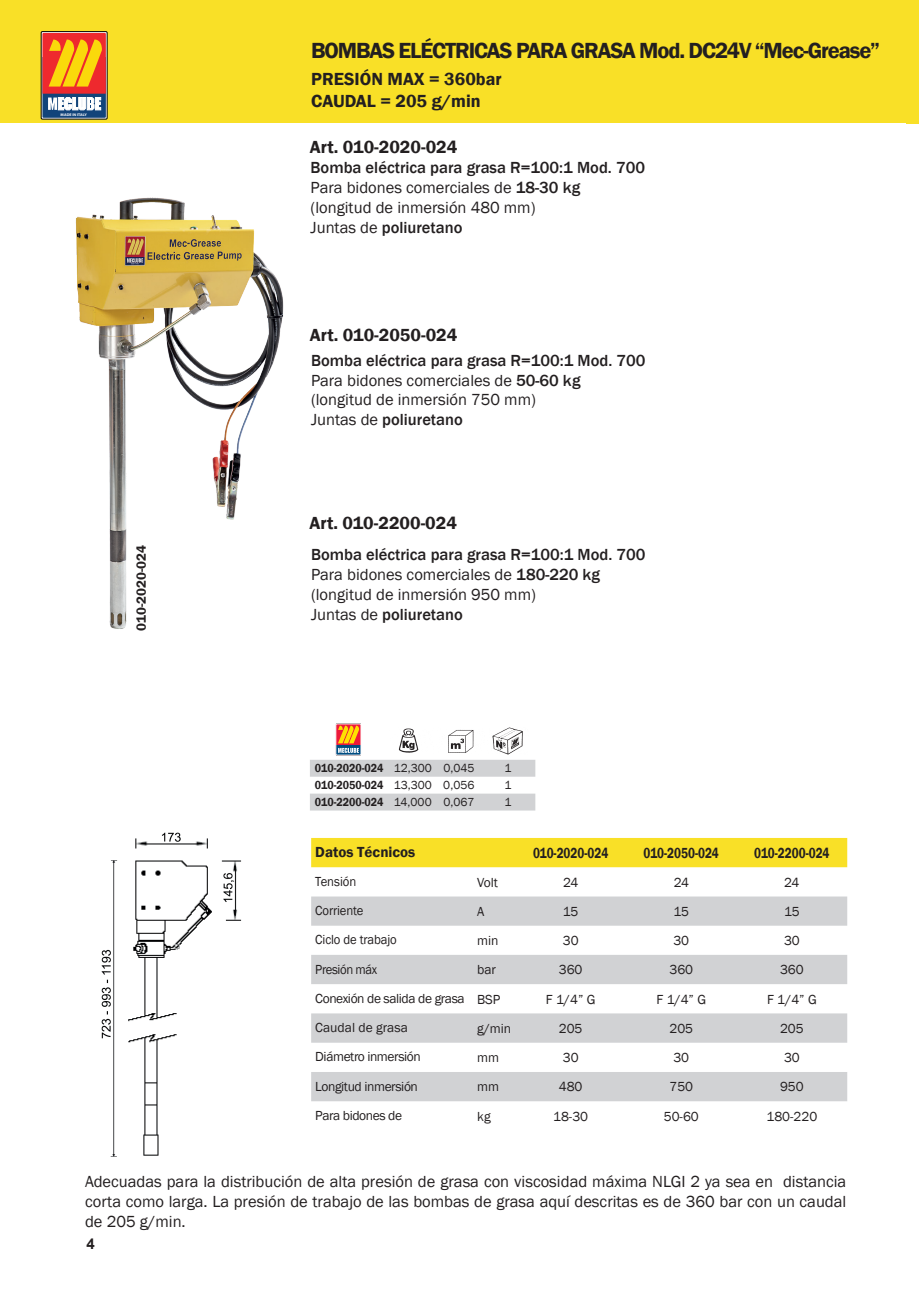
<style>
.page{position:relative;width:919px;height:1289px;background:#fff}
.page>*{position:absolute;margin:0;border:0;box-sizing:border-box;transform-origin:0 0}
.t1{font:600 22.5px "Franklin Gothic";letter-spacing:-.05em;color:#231f20}
.t2{font:600 18px/21.6px "Franklin Gothic";color:#231f20}
.t3{font:16.5px/19.8px "Franklin Gothic";color:#231f20}
.t4{font:600 15px "Franklin Gothic";color:#231f20;scale:.79 1}
.t5{font:600 15px "Franklin Gothic";color:#231f20}
.t6{font:700 15px "Arial";color:#231f20}
.t7{font:13.5px/29.2px "Franklin Gothic";letter-spacing:-.03em;color:#231f20;scale:.94 1}
.t8{font:13.5px "Franklin Gothic";letter-spacing:-.01em;color:#231f20}
.t9{font:600 13.5px "Franklin Gothic";color:#231f20}
.t10{font:600 12px "Franklin Gothic";color:#231f20;scale:.9 1}
.t11{font:12px "Franklin Gothic";color:#231f20}
.t12{font:700 3.75px "Myriad Pro";color:#fbfbfc;scale:1.06 1}
.s1{font-weight:500}
.s2{font-weight:400}
</style>
<div class="page">
<div style="left:0;top:0;width:906px;height:123px;background:#f9e027"></div>
<div style="left:906px;top:0;width:12px;height:123px;background:#f9e027"></div>
<div style="left:41px;top:32px;width:66px;height:87px;border:1px solid #000"></div>
<svg style="left:42px;top:33px;width:64px;height:85px;background:#cc7b49"></svg>
<img style="left:76px;top:197px;width:208px;height:432px">
<div style="left:311px;top:838px;width:536px;height:29px;background:#f9e027"></div>
<svg style="left:311px;top:896px;width:536px;height:205px;fill:#d1d2d4"></svg>
<div style="left:335px;top:723px;width:26px;height:32px;border:1px solid #fff"></div>
<svg style="left:310px;top:724px;width:225px;height:86px"></svg>
<img style="left:101px;top:832px;width:141px;height:325px">
<p class="t12" style="left:61px;top:112px;width:26px">MADE IN ITALY</p>
<p class="t9" style="left:133px;top:631px;width:87px;rotate:-90deg">010-2020-024</p>
<h1 class="t1" style="left:311px;top:37px;width:570px">BOMBAS ELÉCTRICAS PARA GRASA Mod. DC24V “Mec-Grease”</h1>
<p class="t2" style="left:311px;top:68px;width:192px">PRESIÓN MAX = 360bar<br>CAUDAL = 205 g/min</p>
<p class="t2" style="left:310px;top:137px;width:149px">Art. 010-2020-024</p>
<p class="t3" style="left:310px;top:158px;width:336px"><span class="s1">Bomba eléctrica para grasa R=100:1 Mod. 700<br></span>Para bidones comerciales de <span class="s1">18-30 kg </span>(longitud de inmersión 480 mm)<br>Juntas de <span class="s1">poliuretano</span></p>
<p class="t2" style="left:310px;top:324px;width:149px">Art. 010-2050-024</p>
<p class="t3" style="left:311px;top:350px;width:336px"><span class="s1">Bomba eléctrica para grasa R=100:1 Mod. 700<br></span>Para bidones comerciales de <span class="s1">50-60 kg </span>(longitud de inmersión 750 mm)<br>Juntas de <span class="s1">poliuretano</span></p>
<p class="t2" style="left:309px;top:512px;width:149px">Art. 010-2200-024</p>
<p class="t3" style="left:311px;top:545px;width:336px"><span class="s1">Bomba eléctrica para grasa R=100:1 Mod. 700<br></span>Para bidones comerciales de <span class="s1">180-220 kg </span>(longitud de inmersión 950 mm)<br>Juntas de <span class="s1">poliuretano</span></p>
<p class="t10" style="left:315px;top:761px;width:179px">010-2020-024 <span class="s2">12,300 0,045</span></p>
<p class="t11" style="left:504px;top:761px;width:9px">1</p>
<p class="t10" style="left:315px;top:778px;width:179px">010-2050-024 <span class="s2">13,300 0,056</span></p>
<p class="t11" style="left:504px;top:778px;width:9px">1</p>
<p class="t10" style="left:315px;top:794px;width:179px">010-2200-024 <span class="s2">14,000 0,067</span></p>
<p class="t11" style="left:504px;top:794px;width:9px">1</p>
<p class="t5" style="left:315px;top:842px;width:101px">Datos Técnicos</p>
<p class="t7" style="left:315px;top:867px;width:160px">Tensión<br>Corriente<br>Ciclo de trabajo<br>Presión máx<br>Conexión de salida de grasa<br>Caudal de grasa<br>Diámetro inmersión<br>Longitud inmersión<br>Para bidones de</p>
<p class="t4" style="left:533px;top:843px;width:97px">010-2020-024</p>
<p class="t4" style="left:643px;top:843px;width:97px">010-2050-024</p>
<p class="t4" style="left:754px;top:843px;width:97px">010-2200-024</p>
<p class="t8" style="left:477px;top:873px;width:23px">Volt</p>
<p class="t8" style="left:563px;top:873px;width:17px">24</p>
<p class="t8" style="left:673px;top:873px;width:17px">24</p>
<p class="t8" style="left:784px;top:873px;width:17px">24</p>
<p class="t8" style="left:477px;top:902px;width:9px">A</p>
<p class="t8" style="left:563px;top:902px;width:17px">15</p>
<p class="t8" style="left:673px;top:902px;width:17px">15</p>
<p class="t8" style="left:784px;top:902px;width:17px">15</p>
<p class="t8" style="left:477px;top:932px;width:23px">min</p>
<p class="t8" style="left:562px;top:932px;width:17px">30</p>
<p class="t8" style="left:673px;top:932px;width:17px">30</p>
<p class="t8" style="left:784px;top:932px;width:17px">30</p>
<p class="t8" style="left:477px;top:961px;width:20px">bar</p>
<p class="t8" style="left:558px;top:961px;width:25px">360</p>
<p class="t8" style="left:669px;top:961px;width:25px">360</p>
<p class="t8" style="left:780px;top:961px;width:25px">360</p>
<p class="t8" style="left:477px;top:990px;width:25px">BSP</p>
<p class="t8" style="left:545px;top:990px;width:51px">F 1/4” G</p>
<p class="t8" style="left:656px;top:990px;width:51px">F 1/4” G</p>
<p class="t8" style="left:767px;top:990px;width:51px">F 1/4” G</p>
<p class="t8" style="left:477px;top:1019px;width:36px">g/min</p>
<p class="t8" style="left:558px;top:1019px;width:25px">205</p>
<p class="t8" style="left:669px;top:1019px;width:25px">205</p>
<p class="t8" style="left:780px;top:1019px;width:25px">205</p>
<p class="t8" style="left:477px;top:1049px;width:23px">mm</p>
<p class="t8" style="left:562px;top:1049px;width:17px">30</p>
<p class="t8" style="left:673px;top:1049px;width:17px">30</p>
<p class="t8" style="left:784px;top:1049px;width:17px">30</p>
<p class="t8" style="left:477px;top:1078px;width:23px">mm</p>
<p class="t8" style="left:558px;top:1078px;width:25px">480</p>
<p class="t8" style="left:669px;top:1078px;width:25px">750</p>
<p class="t8" style="left:780px;top:1078px;width:25px">950</p>
<p class="t8" style="left:477px;top:1107px;width:15px">kg</p>
<p class="t8" style="left:553px;top:1107px;width:36px">18-30</p>
<p class="t8" style="left:663px;top:1107px;width:37px">50-60</p>
<p class="t8" style="left:766px;top:1107px;width:52px">180-220</p>
<p class="t3" style="left:85px;top:1171px;width:762px;text-align:justify">Adecuadas para la distribución de alta presión de grasa con viscosidad máxima NLGI 2 ya sea en distancia corta como larga. La presión de trabajo de las bombas de grasa aquí descritas es de 360 bar con un caudal de 205 g/min.</p>
<p class="t6" style="left:87px;top:1233px;width:10px">4</p>
</div>
